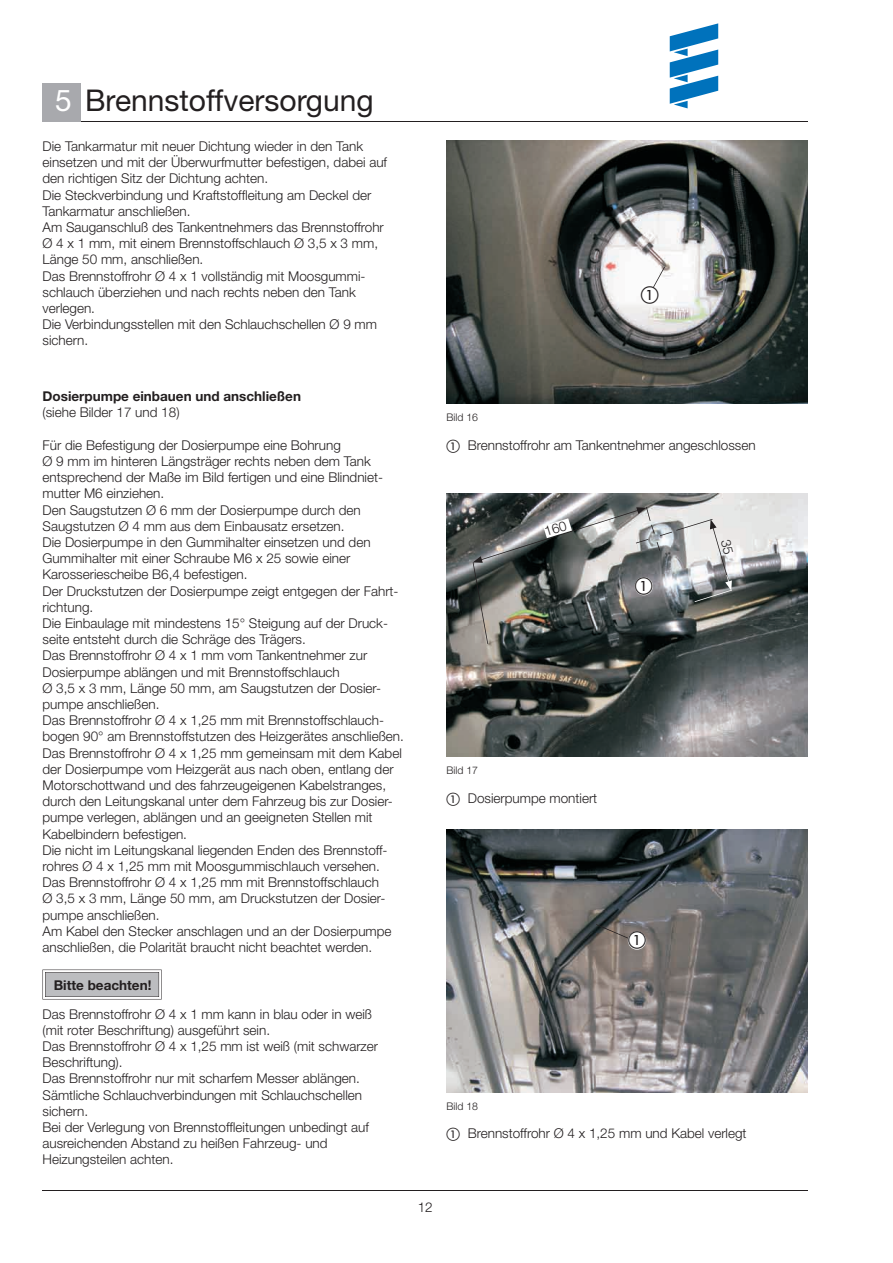
<style>
.page{position:relative;width:893px;height:1263px;background:#fff}
.page>*{position:absolute;margin:0;border:0;box-sizing:border-box;transform-origin:0 0}
.t1{font:30px "Helvetica Neue LT";color:#231f20}
.t2{font:300 13.5px/16.2px "Helvetica Neue LT";color:#231f20}
.t3{font:700 13.5px "Helvetica Neue LT";color:#231f20}
.t4{font:300 10.5px "Helvetica Neue LT";color:#231f20}
.s1{color:#fff}
</style>
<div class="page">
<hr style="left:43px;top:121px;width:765px;height:1px;background:#231f20">
<hr style="left:43px;top:1190px;width:765px;height:1px;background:#231f20">
<div style="left:43px;top:83px;width:38px;height:38px;background:#a8a9ad"></div>
<svg style="left:670px;top:23px;width:48px;height:85px"></svg>
<img style="left:446px;top:140px;width:362px;height:264px">
<svg style="left:43px;top:969px;width:119px;height:30px;background:#bfbfc2"></svg>
<img style="left:446px;top:493px;width:362px;height:264px">
<img style="left:446px;top:829px;width:362px;height:264px">
<svg style="left:641px;top:267px;width:24px;height:37px"></svg>
<svg style="left:596px;top:924px;width:50px;height:25px"></svg>
<svg style="left:473px;top:507px;width:261px;height:137px;background:#787b7a"></svg>
<h1 class="t1" style="left:55px;top:82px;width:320px"><span class="s1">5</span> Brennstoffversorgung</h1>
<p class="t2" style="left:43px;top:138px;width:346px">Die Tankarmatur mit neuer Dichtung wieder in den Tank einsetzen und mit der Überwurfmutter befestigen, dabei auf den richtigen Sitz der Dichtung achten.<br>Die Steckverbindung und Kraftstoffleitung am Deckel der Tankarmatur anschließen.<br>Am Sauganschluß des Tankentnehmers das Brennstoffrohr Ø 4 x 1 mm, mit einem Brennstoffschlauch Ø 3,5 x 3 mm, Länge 50 mm, anschließen.<br>Das Brennstoffrohr Ø 4 x 1 vollständig mit Moosgummi&shy;schlauch überziehen und nach rechts neben den Tank verlegen.<br>Die Verbindungsstellen mit den Schlauchschellen Ø 9 mm sichern.</p>
<p class="t3" style="left:43px;top:388px;width:260px">Dosierpumpe einbauen und anschließen</p>
<p class="t2" style="left:43px;top:404px;width:139px">(siehe Bilder 17 und 18)</p>
<p class="t2" style="left:43px;top:437px;width:363px">Für die Befestigung der Dosierpumpe eine Bohrung<br>Ø 9 mm im hinteren Längsträger rechts neben dem Tank entsprechend der Maße im Bild fertigen und eine Blindniet&shy;mutter M6 einziehen.<br>Den Saugstutzen Ø 6 mm der Dosierpumpe durch den Saugstutzen Ø 4 mm aus dem Einbausatz ersetzen.<br>Die Dosierpumpe in den Gummihalter einsetzen und den Gummihalter mit einer Schraube M6 x 25 sowie einer Karosseriescheibe B6,4 befestigen.<br>Der Druckstutzen der Dosierpumpe zeigt entgegen der Fahrt&shy;richtung.<br>Die Einbaulage mit mindestens 15° Steigung auf der Druck&shy;seite entsteht durch die Schräge des Trägers.<br>Das Brennstoffrohr Ø 4 x 1 mm vom Tankentnehmer zur Dosierpumpe ablängen und mit Brennstoffschlauch<br>Ø 3,5 x 3 mm, Länge 50 mm, am Saugstutzen der Dosier&shy;pumpe anschließen.<br>Das Brennstoffrohr Ø 4 x 1,25 mm mit Brennstoffschlauch&shy;bogen 90° am Brennstoffstutzen des Heizgerätes anschließen.<br>Das Brennstoffrohr Ø 4 x 1,25 mm gemeinsam mit dem Kabel der Dosierpumpe vom Heizgerät aus nach oben, entlang der Motorschottwand und des fahrzeugeigenen Kabelstranges, durch den Leitungskanal unter dem Fahrzeug bis zur Dosier&shy;pumpe verlegen, ablängen und an geeigneten Stellen mit Kabelbindern befestigen.<br>Die nicht im Leitungskanal liegenden Enden des Brennstoff&shy;rohres Ø 4 x 1,25 mm mit Moosgummischlauch versehen.<br>Das Brennstoffrohr Ø 4 x 1,25 mm mit Brennstoffschlauch<br>Ø 3,5 x 3 mm, Länge 50 mm, am Druckstutzen der Dosier&shy;pumpe anschließen.<br>Am Kabel den Stecker anschlagen und an der Dosierpumpe anschließen, die Polarität braucht nicht beachtet werden.</p>
<p class="t3" style="left:54px;top:977px;width:99px">Bitte beachten!</p>
<p class="t2" style="left:43px;top:1005px;width:337px">Das Brennstoffrohr Ø 4 x 1 mm kann in blau oder in weiß (mit roter Beschriftung) ausgeführt sein.<br>Das Brennstoffrohr Ø 4 x 1,25 mm ist weiß (mit schwarzer Beschriftung).<br>Das Brennstoffrohr nur mit scharfem Messer ablängen.<br>Sämtliche Schlauchverbindungen mit Schlauchschellen sichern.<br>Bei der Verlegung von Brennstoffleitungen unbedingt auf ausreichenden Abstand zu heißen Fahrzeug- und Heizungsteilen achten.</p>
<p class="t4" style="left:446px;top:411px;width:33px">Bild 16</p>
<p class="t2" style="left:468px;top:436px;width:289px">Brennstoffrohr am Tankentnehmer angeschlossen</p>
<p class="t4" style="left:446px;top:763px;width:33px">Bild 17</p>
<p class="t2" style="left:468px;top:789px;width:131px">Dosierpumpe montiert</p>
<p class="t4" style="left:446px;top:1099px;width:33px">Bild 18</p>
<p class="t2" style="left:468px;top:1125px;width:280px">Brennstoffrohr Ø 4 x 1,25 mm und Kabel verlegt</p>
<p class="t2" style="left:418px;top:1198px;width:17px">12</p>
</div>
